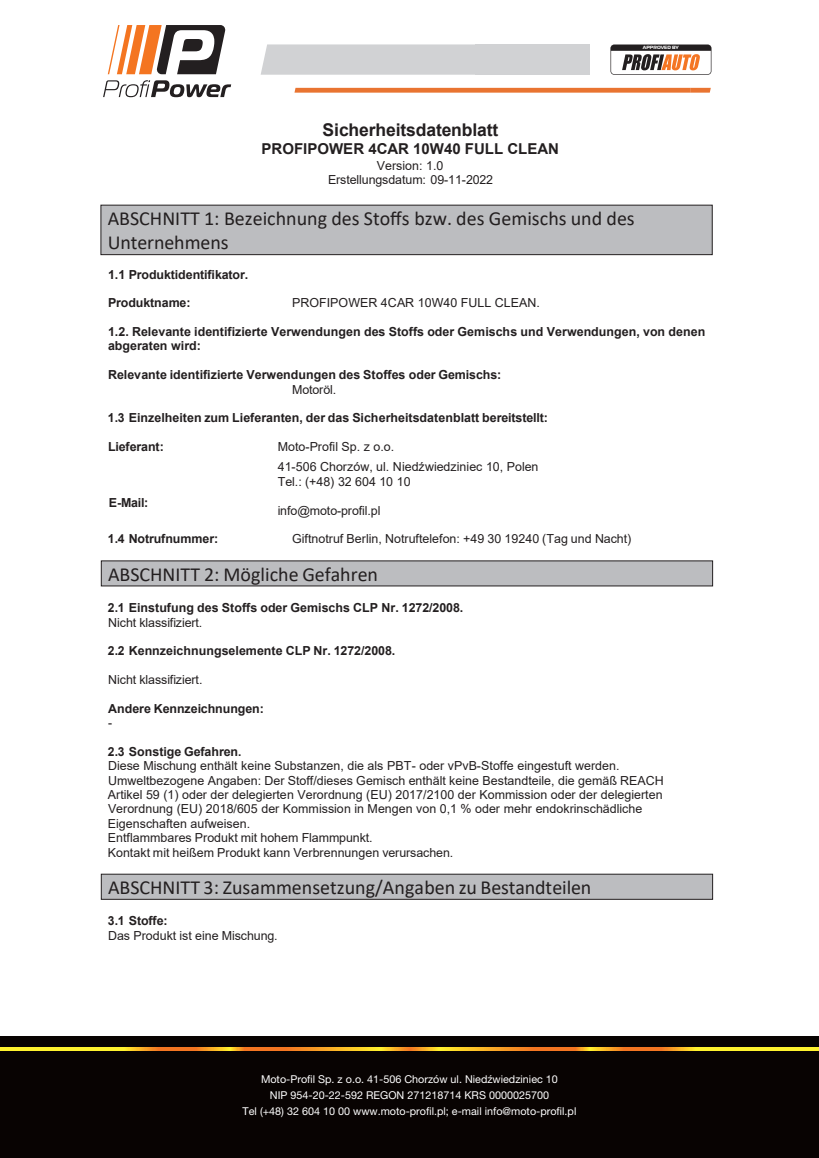
<style>
.page{position:relative;width:819px;height:1158px;background:#fff}
.page>*{position:absolute;margin:0;border:0;box-sizing:border-box;transform-origin:0 0}
.t1{font:20px/24.2px "Calibri";color:#231f20}
.t2{font:700 17.5px "Arial";letter-spacing:-.01em;color:#231f20}
.t3{font:700 15px "Arial";color:#231f20}
.t4{font:12.5px/14.4px "Arial";color:#231f20}
.t5{font:700 12.5px/14.4px "Arial";color:#231f20}
.t6{font:10.75px/16.2px "Helvetica Neue LT Pro";color:#fff;text-align:center}
.t7{font:700 4.62px "Magistral";color:#fff}
.s1{font-weight:700}
.s2{font-weight:700;font-size:11.88px}
</style>
<div class="page">
<div style="left:101px;top:205px;width:611px;height:50px;background:#bcbdc0;border:1px solid #231f20"></div>
<div style="left:101px;top:560px;width:612px;height:26px;background:#bcbdc0"></div>
<div style="left:101px;top:874px;width:612px;height:25px;background:#bcbdc0;border:1px solid #231f20"></div>
<div style="left:0;top:1036px;width:819px;height:122px;background:#080302"></div>
<svg style="left:0;top:1048px;width:819px;height:2px"></svg>
<svg style="left:108px;top:25px;width:118px;height:49px"></svg>
<svg style="left:103px;top:80px;width:128px;height:17px"></svg>
<svg style="left:261px;top:44px;width:214px;height:31px"></svg>
<div style="left:475px;top:44px;width:114px;height:31px;background:#d1d2d4"></div>
<svg style="left:294px;top:88px;width:417px;height:5px"></svg>
<svg style="left:610px;top:45px;width:101px;height:30px"></svg>
<p class="t7" style="left:643px;top:45px;width:37px">APPROVED BY</p>
<h2 class="t2" style="left:323px;top:117px;width:177px">Sicherheitsdatenblatt</h2>
<p class="t3" style="left:262px;top:139px;width:299px">PROFIPOWER 4CAR 10W40 FULL CLEAN</p>
<p class="t4" style="left:328px;top:158px;width:166px;text-align:center">Version: 1.0<br>Erstellungsdatum: 09-11-2022</p>
<h1 class="t1" style="left:108px;top:205px;width:528px">ABSCHNITT 1: Bezeichnung des Stoffs bzw. des Gemischs und des<br>Unternehmens</h1>
<p class="t5" style="left:108px;top:267px;width:142px">1.1 Produktidentifikator.</p>
<p class="t5" style="left:108px;top:296px;width:84px">Produktname:</p>
<p class="t4" style="left:292px;top:296px;width:249px">PROFIPOWER 4CAR 10W40 FULL CLEAN.</p>
<p class="t5" style="left:108px;top:325px;width:599px">1.2. Relevante identifizierte Verwendungen des Stoffs oder Gemischs und Verwendungen, von denen abgeraten wird:</p>
<p class="t5" style="left:108px;top:368px;width:395px">Relevante identifizierte Verwendungen des Stoffes oder Gemischs:</p>
<p class="t4" style="left:292px;top:382px;width:46px">Motoröl.</p>
<p class="t5" style="left:108px;top:411px;width:442px">1.3 Einzelheiten zum Lieferanten, der das Sicherheitsdatenblatt bereitstellt:</p>
<p class="t5" style="left:108px;top:440px;width:57px">Lieferant:</p>
<p class="t4" style="left:278px;top:436px;width:262px;line-height:20.2px">Moto-Profil Sp. z o.o.<br>41-506 Chorzów, ul. Niedźwiedziniec 10, Polen</p>
<p class="t4" style="left:278px;top:474px;width:134px">Tel.: (+48) 32 604 10 10</p>
<p class="t4" style="left:278px;top:503px;width:104px">info@moto-profil.pl</p>
<p class="t5" style="left:109px;top:496px;width:41px">E-Mail:</p>
<p class="t5" style="left:108px;top:532px;width:112px">1.4 Notrufnummer:</p>
<p class="t4" style="left:292px;top:532px;width:341px">Giftnotruf Berlin, Notruftelefon: +49 30 19240 (Tag und Nacht)</p>
<h1 class="t1" style="left:108px;top:561px;width:271px">ABSCHNITT 2: Mögliche Gefahren</h1>
<p class="t5" style="left:108px;top:601px;width:357px">2.1 Einstufung des Stoffs oder Gemischs CLP Nr. 1272/2008.</p>
<p class="t4" style="left:108px;top:615px;width:96px">Nicht klassifiziert.</p>
<p class="t5" style="left:108px;top:644px;width:289px">2.2 Kennzeichnungselemente CLP Nr. 1272/2008.</p>
<p class="t4" style="left:108px;top:672px;width:96px">Nicht klassifiziert.</p>
<p class="t5" style="left:108px;top:701px;width:157px">Andere Kennzeichnungen:</p>
<p class="t4" style="left:108px;top:715px;width:6px">-</p>
<p class="t4" style="left:108px;top:744px;width:557px"><span class="s1">2.3 Sonstige Gefahren</span><span class="s2">.<br></span>Diese Mischung enthält keine Substanzen, die als PBT- oder vPvB-Stoffe eingestuft werden.<br>Umweltbezogene Angaben: Der Stoff/dieses Gemisch enthält keine Bestandteile, die gemäß REACH Artikel 59 (1) oder der delegierten Verordnung (EU) 2017/2100 der Kommission oder der delegierten Verordnung (EU) 2018/605 der Kommission in Mengen von 0,1 % oder mehr endokrinschädliche Eigenschaften aufweisen.<br>Entflammbares Produkt mit hohem Flammpunkt.<br>Kontakt mit heißem Produkt kann Verbrennungen verursachen.</p>
<h1 class="t1" style="left:108px;top:875px;width:485px">ABSCHNITT 3: Zusammensetzung/Angaben zu Bestandteilen</h1>
<p class="t5" style="left:108px;top:914px;width:61px">3.1 Stoffe:</p>
<p class="t4" style="left:108px;top:928px;width:171px">Das Produkt ist eine Mischung.</p>
<p class="t6" style="left:243px;top:1070px;width:335px">Moto-Profil Sp. z o.o. 41-506 Chorzów ul. Niedźwiedziniec 10<br>NIP 954-20-22-592 REGON 271218714 KRS 0000025700<br>Tel (+48) 32 604 10 00 www.moto-profil.pl; e-mail info@moto-profil.pl</p>
</div>
